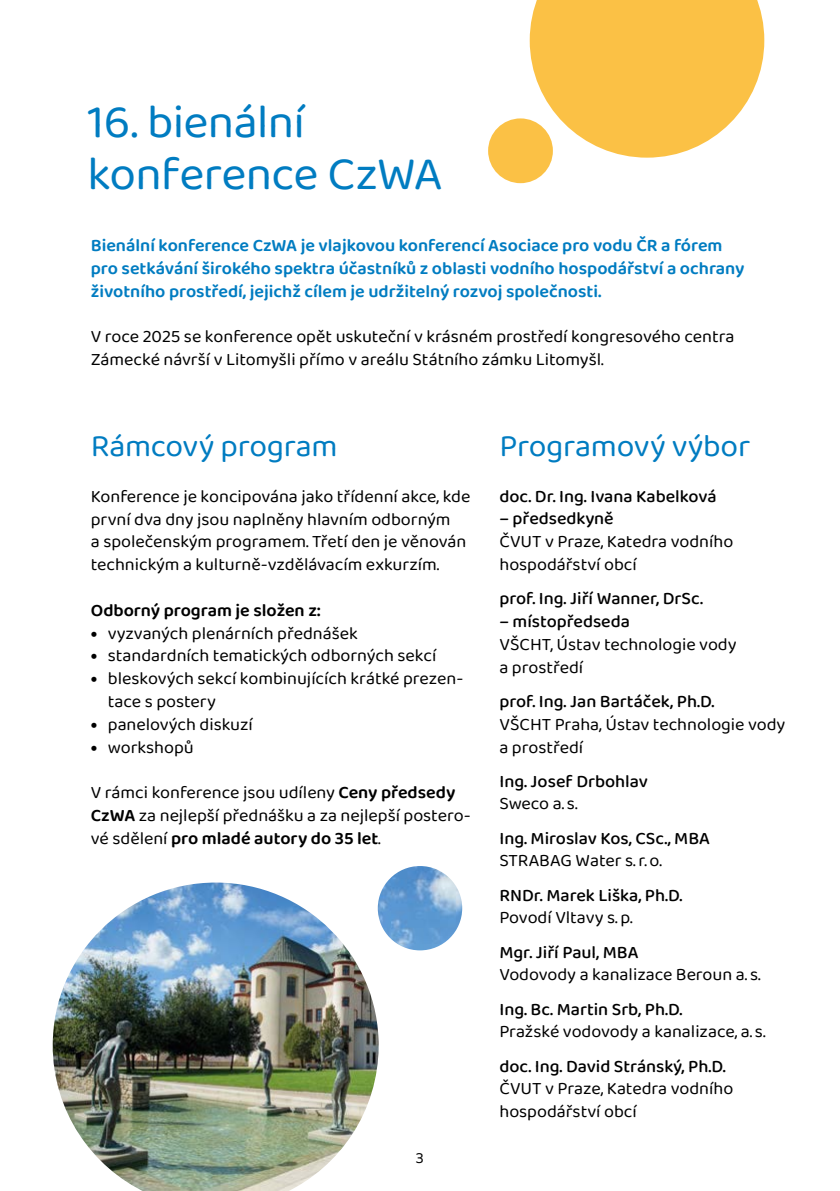
<style>
.page{position:relative;width:840px;height:1191px;background:#fff}
.page>*{position:absolute;margin:0;border:0;box-sizing:border-box;transform-origin:0 0}
.t1{font:48px/52px "Baloo Chettan 2";letter-spacing:-.015em;color:#007cc1}
.t2{font:32px "Baloo Chettan 2";letter-spacing:-.01em;color:#007cc1}
.t3{font:18px/22.8px "Baloo Chettan 2";color:#000}
.t4{font:500 18px "Baloo Chettan 2";color:#000}
.t5{font:600 18px/22.8px "Baloo Chettan 2";color:#007cc1}
.t6{font:600 18px "Baloo Chettan 2";color:#000}
.t7{font:16px "Baloo Chettan 2";color:#000}
.s1{font-family:"Myriad Pro";font-weight:900}
.s2{font-weight:600}
</style>
<div class="page">
<img style="left:53px;top:882px;width:325px;height:309px">
<img style="left:377px;top:866px;width:85px;height:84px;border-radius:42px">
<svg style="left:529px;top:0;width:234px;height:158px"></svg>
<div style="left:488px;top:118px;width:64px;height:65px;background:#fbc145;border-radius:50%"></div>
<h1 class="t1" style="left:87px;top:95px;width:356px">16. bienální konference CzWA</h1>
<p class="t5" style="left:91px;top:233px;width:655px">Bienální konference CzWA je vlajkovou konferencí Asociace pro vodu ČR a fórem pro setkávání širokého spektra účastníků z oblasti vodního hospodářství a ochrany životního prostředí, jejichž cílem je udržitelný rozvoj společnosti.</p>
<p class="t3" style="left:91px;top:325px;width:644px">V roce 2025 se konference opět uskuteční v krásném prostředí kongresového centra<br>Zámecké návrší v Litomyšli přímo v areálu Státního zámku Litomyšl.</p>
<h2 class="t2" style="left:91px;top:423px;width:248px">Rámcový program</h2>
<p class="t3" style="left:91px;top:484px;width:381px">Konference je koncipována jako třídenní akce, kde první dva dny jsou naplněny hlavním odborným<br>a společenským programem. Třetí den je věnován technickým a kulturně-vzdělávacím exkurzím.</p>
<p class="t6" style="left:91px;top:597px;width:231px">Odborný program je složen z:</p>
<p class="t3" style="left:91px;top:621px;width:268px"><span class="s1">•</span> vyzvaných plenárních přednášek</p>
<p class="t3" style="left:91px;top:644px;width:347px"><span class="s1">•</span> standardních tematických odborných sekcí</p>
<p class="t3" style="left:108px;top:667px;width:357px;text-indent:-17px"><span class="s1">•</span> bleskových sekcí kombinujících krátké prezen&shy;tace s postery</p>
<p class="t3" style="left:91px;top:712px;width:163px"><span class="s1">•</span> panelových diskuzí</p>
<p class="t3" style="left:91px;top:735px;width:104px"><span class="s1">•</span> workshopů</p>
<p class="t3" style="left:91px;top:781px;width:381px">V rámci konference jsou udíleny <span class="s2">Ceny předsedy<br>CzWA</span> za nejlepší přednášku a za nejlepší postero&shy;vé sdělení <span class="s2">pro mladé autory do 35 let</span>.</p>
<p class="t7" style="left:415px;top:1147px;width:10px">3</p>
<h2 class="t2" style="left:499px;top:423px;width:252px">Programový výbor</h2>
<p class="t4" style="left:499px;top:483px;width:218px">doc. Dr. Ing. Ivana Kabelková</p>
<p class="t4" style="left:499px;top:506px;width:116px">– předsedkyně</p>
<p class="t3" style="left:499px;top:530px;width:235px">ČVUT v Praze, Katedra vodního hospodářství obcí</p>
<p class="t4" style="left:499px;top:585px;width:205px">prof. Ing. Jiří Wanner, DrSc.</p>
<p class="t4" style="left:499px;top:608px;width:132px">– místopředseda</p>
<p class="t3" style="left:499px;top:632px;width:238px">VŠCHT, Ústav technologie vody a prostředí</p>
<p class="t4" style="left:499px;top:688px;width:216px">prof. Ing. Jan Bartáček, Ph.D.</p>
<p class="t3" style="left:499px;top:712px;width:287px">VŠCHT Praha, Ústav technologie vody a prostředí</p>
<p class="t4" style="left:499px;top:768px;width:150px">Ing. Josef Drbohlav</p>
<p class="t3" style="left:499px;top:792px;width:80px">Sweco a. s.</p>
<p class="t4" style="left:499px;top:825px;width:212px">Ing. Miroslav Kos, CSc., MBA</p>
<p class="t3" style="left:499px;top:849px;width:164px">STRABAG Water s. r. o.</p>
<p class="t4" style="left:499px;top:882px;width:184px">RNDr. Marek Liška, Ph.D.</p>
<p class="t3" style="left:499px;top:906px;width:135px">Povodí Vltavy s. p.</p>
<p class="t4" style="left:499px;top:939px;width:140px">Mgr. Jiří Paul, MBA</p>
<p class="t3" style="left:499px;top:963px;width:263px">Vodovody a kanalizace Beroun a. s.</p>
<p class="t4" style="left:499px;top:996px;width:184px">Ing. Bc. Martin Srb, Ph.D.</p>
<p class="t3" style="left:499px;top:1020px;width:267px">Pražské vodovody a kanalizace, a. s.</p>
<p class="t4" style="left:499px;top:1053px;width:228px">doc. Ing. David Stránský, Ph.D.</p>
<p class="t3" style="left:499px;top:1077px;width:235px">ČVUT v Praze, Katedra vodního hospodářství obcí</p>
</div>
